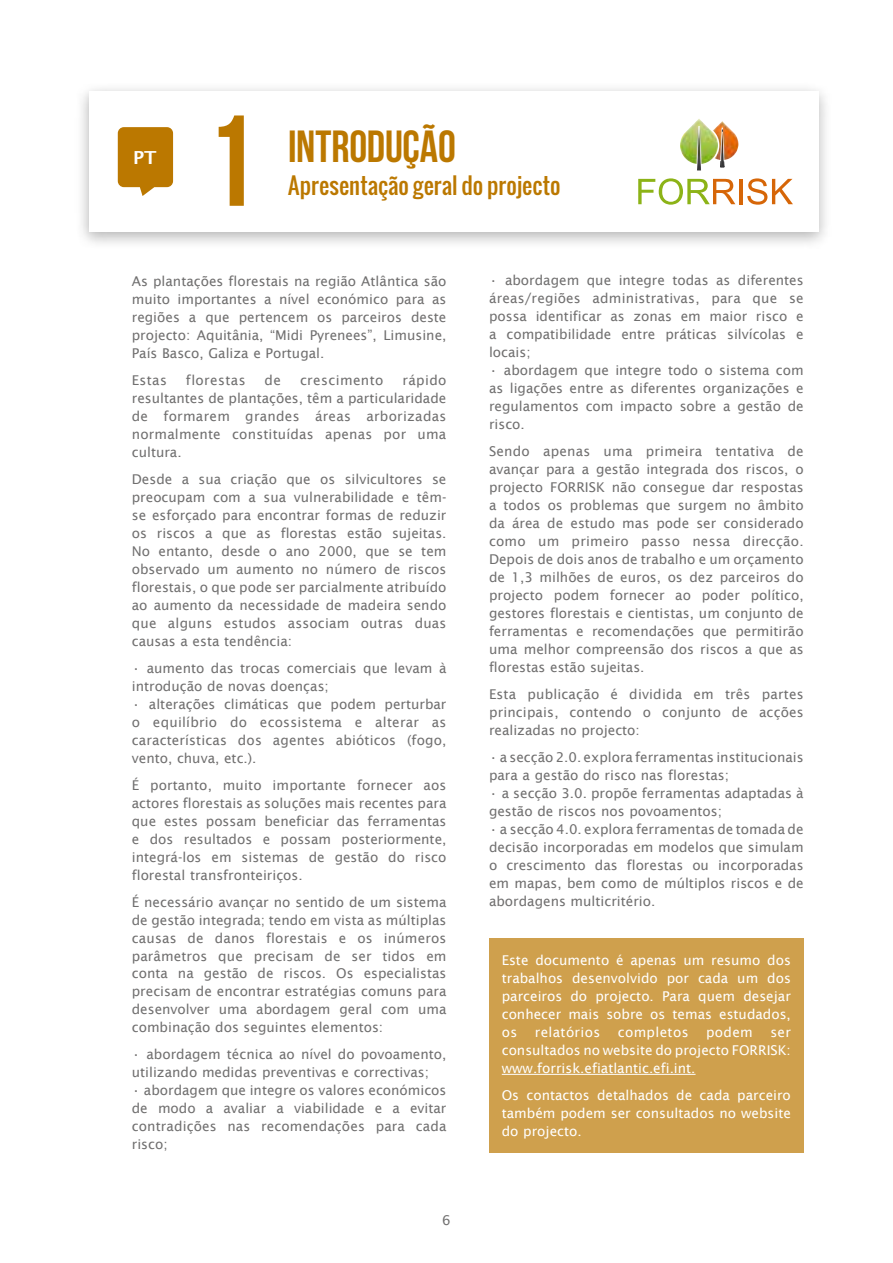
<style>
.page{position:relative;width:893px;height:1263px;background:#fff}
.page>*{position:absolute;margin:0;border:0;box-sizing:border-box;transform-origin:0 0}
.t1{font:129px "Bebas Neue";color:#bb7800}
.t2{font:45px "Bebas Neue";letter-spacing:-.005em;color:#bb7800}
.t3{font:22.5px "Oswald";letter-spacing:.005em;color:#bb7800}
.t4{font:600 18px "Lucida Sans";color:#fff}
.t5{font:13.5px/18px "Lucida Sans";color:#706f6f;text-align:justify}
.t6{font:13.5px/18px "Lucida Sans";color:#fff;text-align:justify}
.t7{font:13.5px "Lucida Sans";letter-spacing:.03em;color:#706f6f}
.t8{font:13.5px "Lucida Sans";letter-spacing:.025em;color:#fff}
</style>
<div class="page">
<div style="left:489px;top:938px;width:315px;height:214px;background:#cfa04d"></div>
<div style="left:75px;top:81px;width:757px;height:170px;background:#000;opacity:.3"></div>
<div style="left:89px;top:91px;width:729px;height:141px;background:#fff"></div>
<svg style="left:118px;top:127px;width:55px;height:69px;background:#c3881e"></svg>
<img style="left:697px;top:164px;width:4px;height:6px">
<img style="left:680px;top:119px;width:33px;height:45px">
<img style="left:713px;top:122px;width:25px;height:38px">
<img style="left:720px;top:130px;width:4px;height:31px">
<svg style="left:720px;top:161px;width:4px;height:7px"></svg>
<svg style="left:638px;top:178px;width:97px;height:27px"></svg>
<hr style="left:739px;top:179px;width:3px;height:25px;background:#d66608">
<svg style="left:747px;top:178px;width:46px;height:27px"></svg>
<hr style="left:502px;top:1074px;width:193px;height:1px;background:#fff">
<h3 class="t4" style="left:133px;top:147px;width:25px">PT</h3>
<h1 class="t1" style="left:205px;top:90px;width:53px">1</h1>
<h2 class="t2" style="left:288px;top:122px;width:169px">INTRODUÇÃO</h2>
<h3 class="t3" style="left:288px;top:168px;width:274px">Apresentação geral do projecto</h3>
<p class="t5" style="left:132px;top:272px;width:316px">As plantações florestais na região Atlântica são muito importantes a nível económico para as regiões a que pertencem os parceiros deste projecto: Aquitânia, “Midi Pyrenees”, Limusine, País Basco, Galiza e Portugal.</p>
<p class="t5" style="left:132px;top:371px;width:37px">Estas</p>
<p class="t7" style="left:186px;top:372px;width:61px">florestas</p>
<p class="t5" style="left:265px;top:371px;width:18px">de</p>
<p class="t7" style="left:300px;top:372px;width:85px">crescimento</p>
<p class="t5" style="left:132px;top:371px;width:316px;text-indent:271px">rápido resultantes de plantações, têm a particularidade de formarem grandes áreas arborizadas normalmente constituídas apenas por uma cultura.</p>
<p class="t5" style="left:132px;top:470px;width:316px">Desde a sua criação que os silvicultores se preocupam com a sua vulnerabilidade e têm&shy;se esforçado para encontrar formas de reduzir os riscos a que as florestas estão sujeitas.<br>No entanto, desde o ano 2000, que se tem observado um aumento no número de riscos florestais, o que pode ser parcialmente atribuído ao aumento da necessidade de madeira sendo que alguns estudos associam outras duas causas a esta tendência:</p>
<p class="t5" style="left:132px;top:659px;width:316px">• aumento das trocas comerciais que levam à introdução de novas doenças;</p>
<p class="t5" style="left:132px;top:695px;width:316px">• alterações climáticas que podem perturbar o equilíbrio do ecossistema e alterar as características dos agentes abióticos (fogo, vento, chuva, etc.).</p>
<p class="t5" style="left:132px;top:776px;width:316px">É portanto, muito importante fornecer aos actores florestais as soluções mais recentes para que estes possam beneficiar das ferramentas e dos resultados e possam posteriormente, integrá-los em sistemas de gestão do risco florestal transfronteiriços.</p>
<p class="t5" style="left:132px;top:893px;width:316px">É necessário avançar no sentido de um sistema de gestão integrada; tendo em vista as múltiplas causas de danos florestais e os inúmeros parâmetros que precisam de ser tidos em conta na gestão de riscos. Os especialistas precisam de encontrar estratégias comuns para desenvolver uma abordagem geral com uma combinação dos seguintes elementos:</p>
<p class="t5" style="left:132px;top:1046px;width:316px">• abordagem técnica ao nível do povoamento, utilizando medidas preventivas e correctivas;</p>
<p class="t5" style="left:132px;top:1082px;width:316px">• abordagem que integre os valores económicos de modo a avaliar a viabilidade e a evitar contradições nas recomendações para cada risco;</p>
<p class="t5" style="left:442px;top:1211px;width:10px">6</p>
<p class="t5" style="left:489px;top:271px;width:316px">• abordagem que integre todas as diferentes áreas/regiões administrativas, para que se possa identificar as zonas em maior risco e a compatibilidade entre práticas silvícolas e locais;</p>
<p class="t5" style="left:489px;top:361px;width:316px">• abordagem que integre todo o sistema com as ligações entre as diferentes organizações e regulamentos com impacto sobre a gestão de risco.</p>
<p class="t5" style="left:489px;top:442px;width:316px">Sendo apenas uma primeira tentativa de avançar para a gestão integrada dos riscos, o projecto FORRISK não consegue dar respostas a todos os problemas que surgem no âmbito da área de estudo mas pode ser considerado como um primeiro passo nessa direcção.<br>Depois de dois anos de trabalho e um orçamento de 1,3 milhões de euros, os dez parceiros do projecto podem fornecer ao poder político, gestores florestais e cientistas, um conjunto de ferramentas e recomendações que permitirão uma melhor compreensão dos riscos a que as florestas estão sujeitas.</p>
<p class="t5" style="left:489px;top:685px;width:316px">Esta publicação é dividida em três partes principais, contendo o conjunto de acções realizadas no projecto:</p>
<p class="t5" style="left:489px;top:748px;width:316px">• a secção 2.0. explora ferramentas institucionais para a gestão do risco nas florestas;</p>
<p class="t5" style="left:489px;top:784px;width:316px">• a secção 3.0. propõe ferramentas adaptadas à gestão de riscos nos povoamentos;</p>
<p class="t5" style="left:489px;top:820px;width:316px">• a secção 4.0. explora ferramentas de tomada de decisão incorporadas em modelos que simulam o crescimento das florestas ou incorporadas em mapas, bem como de múltiplos riscos e de abordagens multicritério.</p>
<p class="t6" style="left:502px;top:951px;width:291px">Este documento é apenas um resumo dos trabalhos desenvolvido por cada um dos parceiros do projecto. Para quem desejar conhecer mais sobre os temas estudados, os</p>
<p class="t8" style="left:535px;top:1024px;width:67px">relatórios</p>
<p class="t8" style="left:618px;top:1024px;width:72px">completos</p>
<p class="t6" style="left:706px;top:1023px;width:48px">podem</p>
<p class="t6" style="left:502px;top:1023px;width:291px;text-indent:269px">ser consultados no website do projecto FORRISK: www.forrisk.efiatlantic.efi.int.</p>
<p class="t6" style="left:502px;top:1086px;width:291px">Os contactos detalhados de cada parceiro também podem ser consultados no website do projecto.</p>
</div>
